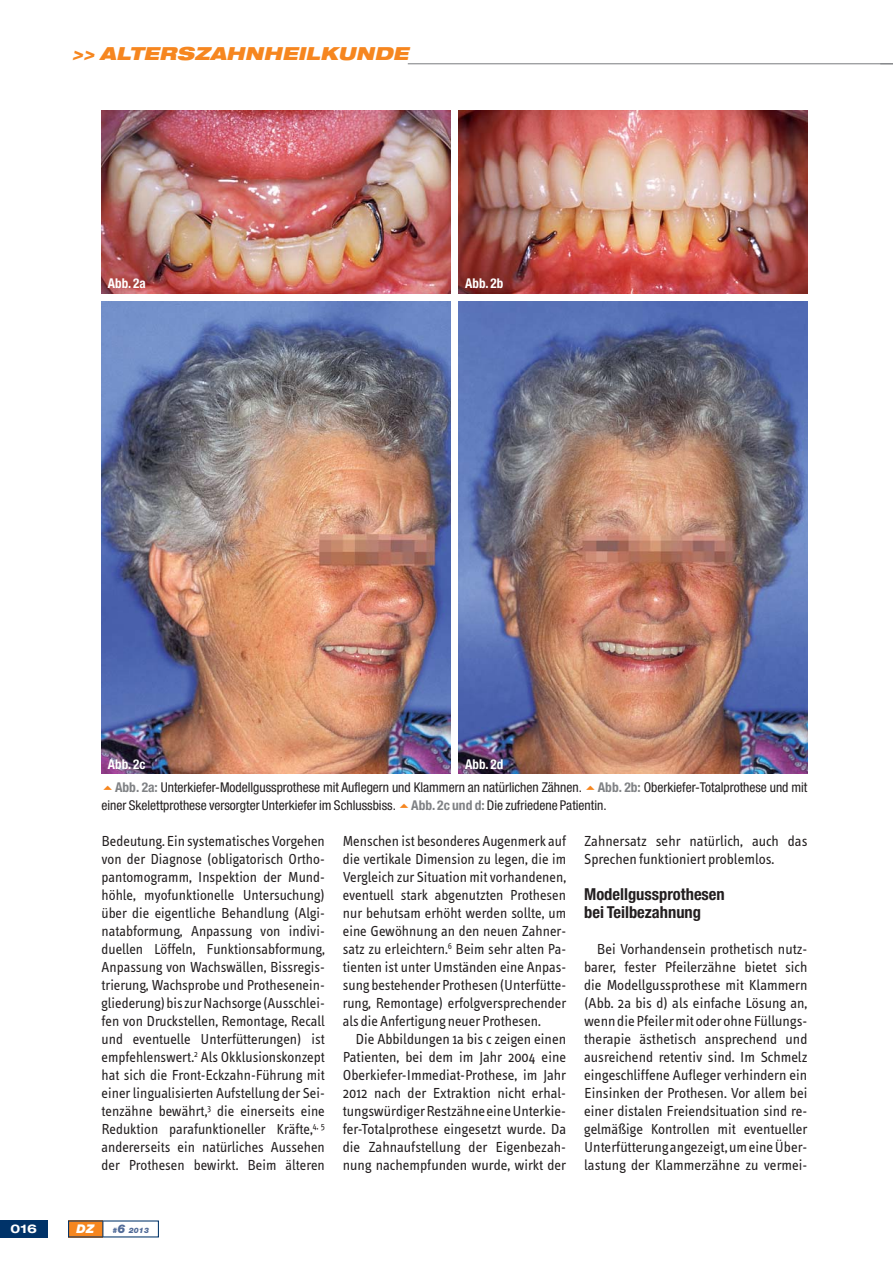
<style>
.page{position:relative;width:893px;height:1263px;background:#fff}
.page>*{position:absolute;margin:0;border:0;box-sizing:border-box;transform-origin:0 0}
.t1{font:italic 900 expanded 18px "Helvetica Neue";color:#f6861f}
.t2{font:700 condensed 16.5px/18px "Helvetica Neue";color:#231f20}
.t3{font:15px/18px "Info Text";color:#231f20;text-align:justify}
.t4{font:condensed 13.5px/18px "Helvetica Neue";color:#231f20}
.t5{font:700 condensed 13.5px "Helvetica Neue";color:#fff}
.t6{font:700 expanded 12px "Helvetica Neue";color:#fff}
.t7{font:italic 900 12px "Helvetica Neue";color:#fff}
.t8{font:italic 900 7.5px "Helvetica Neue";color:#516b98}
.s1{font-weight:700;color:#808285}
.s2{font-size:12px}
</style>
<div class="page">
<div style="left:68px;top:1220px;width:35px;height:17px;background:#f6861f"></div>
<div style="left:0;top:1220px;width:48px;height:17px;background:#003369"></div>
<svg style="left:102px;top:1221px;width:1px;height:16px"></svg>
<hr style="left:408px;top:63px;width:485px;height:1px;background:#808285">
<img style="left:102px;top:111px;width:348px;height:182px">
<img style="left:459px;top:111px;width:348px;height:182px">
<img style="left:102px;top:302px;width:348px;height:472px">
<img style="left:459px;top:302px;width:348px;height:472px">
<p class="t1" style="left:72px;top:45px;width:341px">&gt;&gt; ALTERSZAHNHEILKUNDE</p>
<p class="t5" style="left:108px;top:278px;width:39px">Abb. 2a</p>
<p class="t5" style="left:465px;top:278px;width:40px">Abb. 2b</p>
<p class="t5" style="left:108px;top:759px;width:39px">Abb. 2c</p>
<p class="t5" style="left:465px;top:759px;width:40px">Abb. 2d</p>
<p class="t4" style="left:102px;top:780px;width:707px;text-indent:13px"><span class="s1">Abb. 2a:</span> Unterkiefer-Modellgussprothese mit Auflegern und Klammern an natürlichen Zähnen. <span class="s1">Abb. 2b:</span> Oberkiefer-Totalprothese und mit einer Skelettprothese versorgter Unterkiefer im Schlussbiss. <span class="s1">Abb. 2c und d:</span> Die zufriedene Patientin.</p>
<p class="t3" style="left:102px;top:833px;width:225px">Bedeutung. Ein systematisches Vor gehen von der Diagnose (obligatorisch Ortho&shy;pantomogramm, Inspektion der Mund&shy;höhle, myofunktionelle Untersuchung) über die eigentliche Behandlung (Algi&shy;natabformung, Anpassung von indivi&shy;duellen Löffeln, Funktionsabformung, Anpassung von Wachswällen, Bissregis&shy;trierung, Wachsprobe und Prothesenein&shy;gliederung) bis zur Nachsorge (Ausschlei&shy;fen von Druckstellen, Remontage, Recall und eventuelle Unterfütterungen) ist empfehlenswert.<sup>2</sup> Als Okklusionskonzept hat sich die Front-Eckzahn-Führung mit einer lingualisierten Aufstellung der Sei&shy;tenzähne bewährt,<sup>3</sup> die einerseits eine Reduktion parafunktioneller Kräfte,<sup>4,</sup> <sup>5 </sup>andererseits ein natürliches Aussehen der Prothesen bewirkt. Beim älteren</p>
<p class="t3" style="left:343px;top:833px;width:225px">Menschen ist besonderes Augenmerk auf die vertikale Dimension zu legen, die im Vergleich zur Situation mit vorhandenen, eventuell stark abgenutzten Prothesen nur behutsam erhöht werden sollte, um eine Gewöhnung an den neuen Zahner&shy;satz zu erleichtern.<sup>6</sup> Beim sehr alten Pa&shy;tienten ist unter Umständen eine Anpas&shy;sung bestehender Prothesen (Unterfütte&shy;rung, Remontage) erfolgversprechender als die Anfertigung neuer Prothesen.</p>
<p class="t3" style="left:343px;top:1031px;width:225px;text-indent:13px">Die Abbildungen 1a bis c zeigen einen Patienten, bei dem im Jahr 2004 eine Oberkiefer-Immediat-Prothese, im Jahr 2012 nach der Extraktion nicht erhal&shy;tungswürdiger Restzähne eine Unterkie&shy;fer-Totalprothese eingesetzt wurde. Da die Zahnaufstellung der Eigenbezah&shy;nung nachempfunden wurde, wirkt der</p>
<p class="t3" style="left:584px;top:833px;width:225px">Zahnersatz sehr natürlich, auch das<br>Sprechen funktioniert problemlos.</p>
<p class="t2" style="left:584px;top:887px;width:142px">Modellgussprothesen bei Teilbezahnung</p>
<p class="t3" style="left:584px;top:941px;width:225px;text-indent:13px">Bei Vorhandensein prothetisch nutz&shy;barer, fester Pfeilerzähne bietet sich die Modellgussprothese mit Klammern (Abb. 2a bis d) als einfache Lösung an, wenn die Pfeiler mit oder ohne Füllungs&shy;therapie ästhetisch ansprechend und ausreichend retentiv sind. Im Schmelz eingeschliffene Aufleger verhindern ein Einsinken der Prothesen. Vor allem bei einer distalen Freiendsituation sind re&shy;gelmäßige Kontrollen mit eventueller Unterfütterung angezeigt, um eine Über&shy;lastung der Klammerzähne zu vermei-</p>
<p class="t6" style="left:11px;top:1224px;width:28px">016</p>
<p class="t7" style="left:77px;top:1224px;width:19px">DZ</p>
<p class="t8" style="left:112px;top:1227px;width:38px">#<span class="s2">6</span> 2013</p>
</div>
